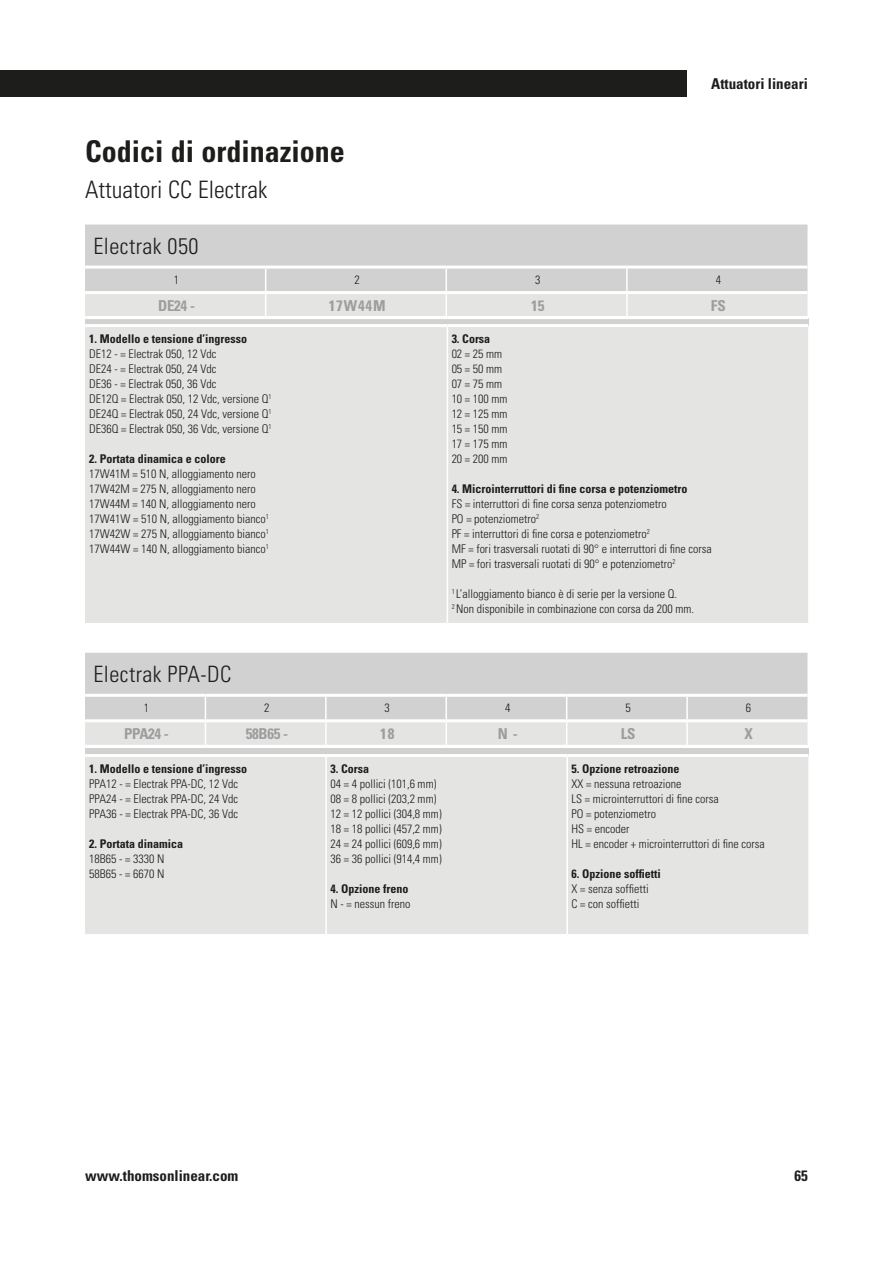
<style>
.page{position:relative;width:893px;height:1263px;background:#fff}
.page>*{position:absolute;margin:0;border:0;box-sizing:border-box;transform-origin:0 0}
.t1{font:700 condensed 30px "Univers LT Std";color:#1d1d1b}
.t2{font:300 condensed 24px "Univers LT Std";color:#1d1d1b}
.t3{font:300 condensed 22.5px "Univers LT Std";letter-spacing:.02em;color:#1d1d1b}
.t4{font:700 condensed 15px "Univers LT Std";color:#1d1d1b}
.t5{font:700 condensed 15px "Univers LT Std";letter-spacing:-.02em;color:#9d9d9d}
.t6{font:300 condensed 12px/15px "Univers LT Std";color:#1d1d1b}
.t7{font:700 condensed 12px "Univers LT Std";color:#1d1d1b}
</style>
<div class="page">
<div style="left:0;top:70px;width:686px;height:27px;background:#1d1d1b"></div>
<div style="left:85px;top:225px;width:722px;height:41px;background:#d1d1d1"></div>
<svg style="left:85px;top:269px;width:722px;height:47px;background:#dbdbdb"></svg>
<hr style="left:446px;top:291px;width:181px;height:3px;background:#fff">
<hr style="left:445px;top:294px;width:2px;height:23px;background:#fff">
<hr style="left:627px;top:291px;width:180px;height:3px;background:#fff">
<hr style="left:626px;top:294px;width:2px;height:23px;background:#fff">
<div style="left:85px;top:318px;width:723px;height:8px;background:#d1d1d1"></div>
<div style="left:85px;top:327px;width:723px;height:296px;background:#e4e4e3"></div>
<hr style="left:85px;top:316px;width:362px;height:3px;background:#fff">
<hr style="left:447px;top:316px;width:361px;height:3px;background:#fff">
<hr style="left:85px;top:324px;width:362px;height:3px;background:#fff">
<hr style="left:447px;top:324px;width:361px;height:3px;background:#fff">
<hr style="left:447px;top:327px;width:1px;height:296px;background:#fff">
<div style="left:85px;top:653px;width:722px;height:41px;background:#d1d1d1"></div>
<svg style="left:85px;top:697px;width:722px;height:48px;background:#dcdcdc"></svg>
<hr style="left:687px;top:719px;width:120px;height:3px;background:#fff">
<hr style="left:686px;top:722px;width:2px;height:23px;background:#fff">
<div style="left:85px;top:747px;width:723px;height:8px;background:#d1d1d1"></div>
<div style="left:85px;top:757px;width:723px;height:177px;background:#e4e4e3"></div>
<hr style="left:85px;top:754px;width:241px;height:3px;background:#fff">
<hr style="left:326px;top:754px;width:241px;height:3px;background:#fff">
<hr style="left:567px;top:754px;width:241px;height:3px;background:#fff">
<hr style="left:325px;top:757px;width:2px;height:177px;background:#fff">
<hr style="left:566px;top:757px;width:2px;height:177px;background:#fff">
<h1 class="t1" style="left:85px;top:133px;width:261px">Codici di ordinazione</h1>
<h2 class="t2" style="left:85px;top:175px;width:184px">Attuatori CC Electrak</h2>
<p class="t4" style="left:711px;top:74px;width:98px">Attuatori lineari</p>
<h3 class="t3" style="left:94px;top:232px;width:106px">Electrak 050</h3>
<p class="t6" style="left:174px;top:272px;width:7px">1</p>
<p class="t6" style="left:355px;top:272px;width:7px">2</p>
<p class="t6" style="left:535px;top:272px;width:7px">3</p>
<p class="t6" style="left:716px;top:272px;width:7px">4</p>
<p class="t5" style="left:158px;top:296px;width:38px">DE24 -</p>
<p class="t5" style="left:329px;top:296px;width:58px">17W44M</p>
<p class="t5" style="left:531px;top:296px;width:15px">15</p>
<p class="t5" style="left:711px;top:296px;width:16px">FS</p>
<p class="t7" style="left:89px;top:331px;width:159px">1. Modello e tensione d’ingresso</p>
<p class="t6" style="left:89px;top:346px;width:184px">DE12 - = Electrak 050, 12 Vdc<br>DE24 - = Electrak 050, 24 Vdc<br>DE36 - = Electrak 050, 36 Vdc<br>DE12Q = Electrak 050, 12 Vdc, versione Q<sup>1<br></sup>DE24Q = Electrak 050, 24 Vdc, versione Q<sup>1<br></sup>DE36Q = Electrak 050, 36 Vdc, versione Q<sup>1</sup></p>
<p class="t7" style="left:89px;top:451px;width:138px">2. Portata dinamica e colore</p>
<p class="t6" style="left:89px;top:466px;width:181px">17W41M = 510 N, alloggiamento nero 17W42M = 275 N, alloggiamento nero 17W44M = 140 N, alloggiamento nero 17W41W = 510 N, alloggiamento bianco<sup>1<br></sup>17W42W = 275 N, alloggiamento bianco<sup>1<br></sup>17W44W = 140 N, alloggiamento bianco<sup>1</sup></p>
<p class="t7" style="left:452px;top:331px;width:40px">3. Corsa</p>
<p class="t6" style="left:452px;top:346px;width:57px">02 = 25 mm<br>05 = 50 mm<br>07 = 75 mm<br>10 = 100 mm<br>12 = 125 mm<br>15 = 150 mm<br>17 = 175 mm<br>20 = 200 mm</p>
<p class="t7" style="left:452px;top:481px;width:237px">4. Microinterruttori di fine corsa e potenziometro</p>
<p class="t6" style="left:452px;top:496px;width:262px">FS = interruttori di fine corsa senza potenziometro<br>PO = potenziometro<sup>2<br></sup>PF = interruttori di fine corsa e potenziometro<sup>2<br></sup>MF = fori trasversali ruotati di 90° e interruttori di fine corsa MP = fori trasversali ruotati di 90° e potenziometro<sup>2</sup></p>
<p class="t6" style="left:452px;top:586px;width:244px"><sup>1</sup> L’alloggiamento bianco è di serie per la versione Q.<br><sup>2</sup> Non disponibile in combinazione con corsa da 200 mm.</p>
<h3 class="t3" style="left:94px;top:661px;width:139px">Electrak PPA-DC</h3>
<p class="t6" style="left:144px;top:701px;width:7px">1</p>
<p class="t6" style="left:264px;top:701px;width:7px">2</p>
<p class="t6" style="left:385px;top:701px;width:7px">3</p>
<p class="t6" style="left:505px;top:701px;width:7px">4</p>
<p class="t6" style="left:625px;top:701px;width:7px">5</p>
<p class="t6" style="left:746px;top:701px;width:7px">6</p>
<p class="t5" style="left:124px;top:724px;width:46px">PPA24 -</p>
<p class="t5" style="left:246px;top:724px;width:44px">58B65 -</p>
<p class="t5" style="left:380px;top:724px;width:16px">18</p>
<p class="t5" style="left:498px;top:724px;width:22px">N -</p>
<p class="t5" style="left:621px;top:724px;width:16px">LS</p>
<p class="t5" style="left:744px;top:724px;width:10px">X</p>
<p class="t7" style="left:89px;top:761px;width:159px">1. Modello e tensione d’ingresso</p>
<p class="t6" style="left:89px;top:776px;width:150px;text-align:justify">PPA12 - = Electrak PPA-DC, 12 Vdc PPA24 - = Electrak PPA-DC, 24 Vdc PPA36 - = Electrak PPA-DC, 36 Vdc</p>
<p class="t7" style="left:89px;top:836px;width:95px">2. Portata dinamica</p>
<p class="t6" style="left:89px;top:851px;width:77px">18B65 - = 3330 N<br>58B65 - = 6670 N</p>
<p class="t7" style="left:330px;top:761px;width:40px">3. Corsa</p>
<p class="t6" style="left:330px;top:776px;width:113px">04 = 4 pollici (101,6 mm)<br>08 = 8 pollici (203,2 mm)<br>12 = 12 pollici (304,8 mm)<br>18 = 18 pollici (457,2 mm)<br>24 = 24 pollici (609,6 mm)<br>36 = 36 pollici (914,4 mm)</p>
<p class="t7" style="left:330px;top:881px;width:79px">4. Opzione freno</p>
<p class="t6" style="left:330px;top:896px;width:81px">N - = nessun freno</p>
<p class="t7" style="left:571px;top:761px;width:109px">5. Opzione retroazione</p>
<p class="t6" style="left:571px;top:776px;width:195px">XX = nessuna retroazione<br>LS = microinterruttori di fine corsa<br>PO = potenziometro<br>HS = encoder<br>HL = encoder + microinterruttori di fine corsa</p>
<p class="t7" style="left:571px;top:866px;width:91px">6. Opzione soffietti</p>
<p class="t6" style="left:571px;top:881px;width:79px">X = senza soffietti<br>C = con soffietti</p>
<p class="t4" style="left:85px;top:1166px;width:155px">www.thomsonlinear.com</p>
<p class="t4" style="left:795px;top:1166px;width:15px">65</p>
</div>
